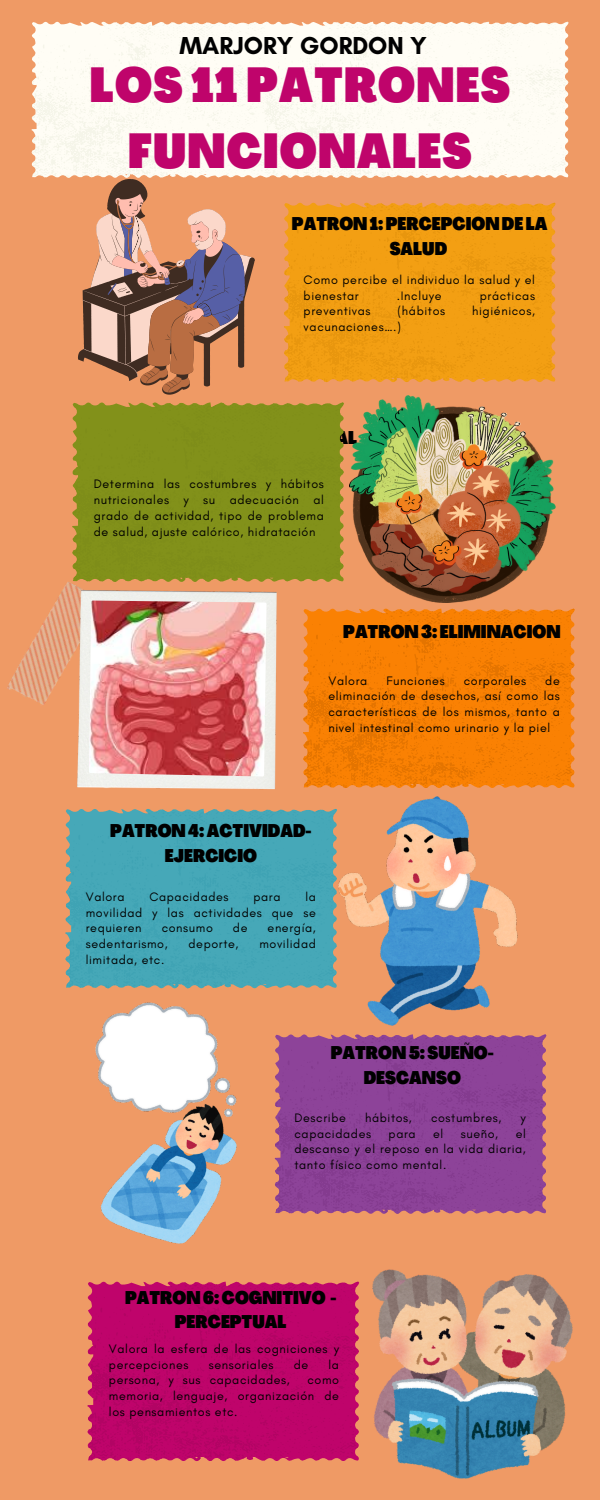
<style>
.page{position:relative;width:600px;height:1500px;background:#ef9a65}
.page>*{position:absolute;margin:0;border:0;box-sizing:border-box;transform-origin:0 0}
.t1{font:900 48.1px/66.8px "Agrandir Tight";letter-spacing:.025em;color:#bf046b;text-align:center}
.t2{font:700 25px "Glacial Indifference";color:#010101}
.t3{font:900 18px/24.8px "Agrandir Tight";color:#000;text-align:center}
.t4{font:12.5px/15.8px "Glacial Indifference";letter-spacing:.05em;color:#000;text-align:justify}
</style>
<div class="page">
<svg style="left:490px;top:22px;width:78px;height:156px;background:#fdf8ef"></svg>
<svg style="left:268px;top:22px;width:221px;height:156px;background:#fdfaf0"></svg>
<svg style="left:32px;top:22px;width:236px;height:156px;background:#fcf8ef"></svg>
<svg style="left:284px;top:203px;width:271px;height:179px;background:#f19d14"></svg>
<svg style="left:88px;top:1282px;width:271px;height:179px;background:#be0969"></svg>
<img style="left:7px;top:582px;width:77px;height:123px">
<svg style="left:78px;top:179px;width:177px;height:216px"></svg>
<svg style="left:82px;top:194px;width:170px;height:199px"></svg>
<img style="left:372px;top:1269px;width:200px;height:210px">
<div style="left:72px;top:403px;width:272px;height:179px;background:#82911a"></div>
<img style="left:349px;top:396px;width:206px;height:206px">
<div style="left:65px;top:809px;width:272px;height:179px;background:#46a8b8"></div>
<img style="left:339px;top:796px;width:179px;height:230px">
<svg style="left:303px;top:609px;width:271px;height:179px;background:#f67f05"></svg>
<img style="left:78px;top:590px;width:199px;height:199px">
<img style="left:89px;top:601px;width:177px;height:176px">
<svg style="left:275px;top:1035px;width:271px;height:179px;background:#8e4495"></svg>
<img style="left:96px;top:1002px;width:141px;height:242px">
<p class="t2" style="left:179px;top:30px;width:249px">MARJORY GORDON Y</p>
<p class="t1" style="left:90px;top:56px;width:422px">LOS 11 PATRONES<br>FUNCIONALES</p>
<h1 class="t3" style="left:292px;top:213px;width:257px">PATRON1:PERCEPCIONDE LA<br>SALUD</h1>
<p class="t4" style="left:304px;top:272px;width:233px">Como percibe el individuo la salud y el bienestar</p>
<p class="t4" style="left:397px;top:287px;width:46px">.Incluye</p>
<p class="t4" style="left:480px;top:287px;width:57px">prácticas</p>
<p class="t4" style="left:304px;top:303px;width:68px">preventivas</p>
<p class="t4" style="left:398px;top:303px;width:49px">(hábitos</p>
<p class="t4" style="left:472px;top:303px;width:64px">higiénicos,</p>
<p class="t4" style="left:304px;top:319px;width:99px">vacunaciones….)</p>
<h3 class="t4" style="left:94px;top:476px;width:232px">Determina las costumbres y hábitos nutricionales y su adecuación al grado de actividad, tipo de problema de salud, ajuste calórico, hidratación</h3>
<p class="t3" style="left:343px;top:621px;width:219px">PATRON3: ELIMINACION</p>
<p class="t4" style="left:328px;top:672px;width:40px">Valora</p>
<p class="t4" style="left:386px;top:672px;width:60px">Funciones</p>
<p class="t4" style="left:464px;top:672px;width:64px">corporales</p>
<p class="t4" style="left:328px;top:672px;width:233px;text-indent:217px">de eliminación de desechos, así como las características de los mismos, tanto a nivel intestinal como urinario y la piel</p>
<p class="t3" style="left:110px;top:820px;width:203px">PATRON4:ACTIVIDAD-<br>EJERCICIO</p>
<p class="t4" style="left:86px;top:889px;width:40px">Valora</p>
<p class="t4" style="left:149px;top:889px;width:81px">Capacidades</p>
<p class="t4" style="left:253px;top:889px;width:29px">para</p>
<p class="t4" style="left:86px;top:889px;width:232px;text-indent:220px">la movilidad y las actividades que se requieren</p>
<p class="t4" style="left:162px;top:920px;width:53px">consumo</p>
<p class="t4" style="left:233px;top:920px;width:16px">de</p>
<p class="t4" style="left:268px;top:920px;width:50px">energía,</p>
<p class="t4" style="left:86px;top:936px;width:83px">sedentarismo,</p>
<p class="t4" style="left:189px;top:936px;width:51px">deporte,</p>
<p class="t4" style="left:259px;top:936px;width:58px">movilidad</p>
<p class="t4" style="left:86px;top:952px;width:80px">limitada, etc.</p>
<p class="t3" style="left:331px;top:1042px;width:164px">PATRON5:SUEÑO-<br>DESCANSO</p>
<h3 class="t4" style="left:294px;top:1110px;width:53px">Describe</h3>
<h3 class="t4" style="left:365px;top:1110px;width:48px">hábitos,</h3>
<h3 class="t4" style="left:431px;top:1110px;width:72px">costumbres,</h3>
<h3 class="t4" style="left:521px;top:1110px;width:7px">y</h3>
<h3 class="t4" style="left:294px;top:1125px;width:78px">capacidades</h3>
<h3 class="t4" style="left:389px;top:1125px;width:29px">para</h3>
<h3 class="t4" style="left:433px;top:1125px;width:12px">el</h3>
<h3 class="t4" style="left:461px;top:1125px;width:39px">sueño,</h3>
<h3 class="t4" style="left:294px;top:1125px;width:233px;text-indent:221px">el descanso y el reposo en la vida diaria, tanto físico como mental.</h3>
<p class="t3" style="left:125px;top:1287px;width:213px">PATRON6:COGNITIVO -<br>PERCEPTUAL</p>
<p class="t4" style="left:109px;top:1340px;width:232px">Valora la esfera de las cogniciones y percepciones</p>
<p class="t4" style="left:209px;top:1356px;width:66px">sensoriales</p>
<p class="t4" style="left:294px;top:1356px;width:16px">de</p>
<p class="t4" style="left:329px;top:1356px;width:12px">la</p>
<p class="t4" style="left:109px;top:1372px;width:182px">persona, y sus capacidades,</p>
<p class="t4" style="left:109px;top:1372px;width:232px;text-indent:198px">como memoria, lenguaje, organización de los pensamientos etc.</p>
</div>
